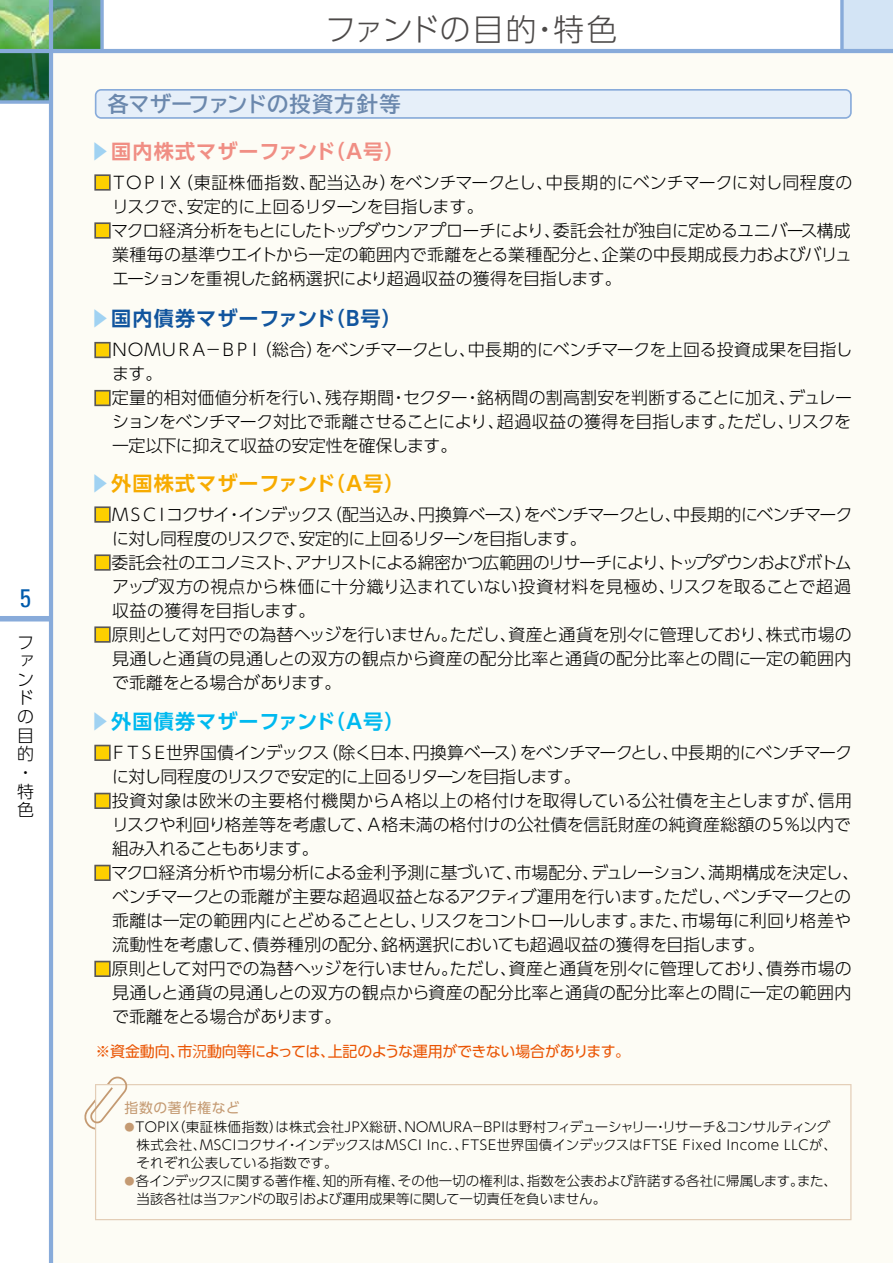
<style>
.page{position:relative;width:893px;height:1263px;background:#fff}
.page>*{position:absolute;margin:0;border:0;box-sizing:border-box;transform-origin:0 0}
.t1{font:300 30.75px "UD Shin Go Pro";letter-spacing:.005em;color:#4c4948}
.t2{font:condensed 25.5px "Univers";color:#005bac}
.t3{font:700 21.3px "TBUD Go Std";color:#6b88ad}
.t4{font:700 20.1px "UD Shin Go Pro De";letter-spacing:.05em;color:#f08e84}
.t5{font:700 20.1px "UD Shin Go Pro De";letter-spacing:.055em;color:#11559e}
.t6{font:700 20.1px "UD Shin Go Pro De";letter-spacing:.05em;color:#f7ab00}
.t7{font:700 20.1px "UD Shin Go Pro De";letter-spacing:.05em;color:#00b9ef}
.t8{font:300 16.95px/24px "UD Shin Go Pro";letter-spacing:-.02em;color:#000;text-align:justify}
.t9{font:300 16.95px/24px "UD Shin Go Pro";letter-spacing:-.055em;color:#000}
.t10{font:300 16.95px/24px "UD Shin Go Pro";letter-spacing:-.04em;color:#000}
.t11{font:15px "UD Shin Go Pro";letter-spacing:-.015em;color:#ea5504}
.t12{font:13.8px "UD Shin Go Pro";letter-spacing:.055em;color:#c49a72}
.t13{font:300 13.5px/18px "UD Shin Go Pro";letter-spacing:-.01em;color:#000}
.s1{color:#a0d2f2}
.s2{color:#fdd000}
.s3{font-family:"Koz Go Pro"}
.s4{font-size:10.2px;color:#c49a72}
</style>
<div class="page">
<img style="left:0;top:0;width:49px;height:49px">
<svg style="left:0;top:53px;width:49px;height:47px;background:#22653e"></svg>
<svg style="left:53px;top:0;width:47px;height:49px;background:#52955f"></svg>
<div style="left:842px;top:0;width:51px;height:51px;background:#d3e4f5"></div>
<svg style="left:840px;top:0;width:4px;height:49px"></svg>
<div style="left:51px;top:51px;width:842px;height:1212px;background:#fdfcf5"></div>
<div style="left:0;top:616px;width:51px;height:5px;background:#88abda"></div>
<hr style="left:49px;top:0;width:4px;height:1263px;background:#88abda">
<hr style="left:0;top:49px;width:893px;height:4px;background:#88abda">
<svg style="left:0;top:100px;width:49px;height:4px"></svg>
<svg style="left:100px;top:0;width:4px;height:49px"></svg>
<svg style="left:95px;top:89px;width:757px;height:30px;background:#dbe7f5"></svg>
<div style="left:94px;top:174px;width:17px;height:17px;border:2px solid #595757"></div>
<div style="left:94px;top:222px;width:17px;height:17px;border:2px solid #595757"></div>
<div style="left:94px;top:342px;width:17px;height:16px;border:2px solid #595757"></div>
<div style="left:94px;top:390px;width:17px;height:16px;border:2px solid #595757"></div>
<div style="left:94px;top:506px;width:17px;height:17px;border:2px solid #595757"></div>
<div style="left:94px;top:554px;width:17px;height:17px;border:2px solid #595757"></div>
<div style="left:94px;top:626px;width:17px;height:17px;border:2px solid #595757"></div>
<div style="left:94px;top:745px;width:17px;height:16px;border:2px solid #595757"></div>
<div style="left:94px;top:793px;width:17px;height:16px;border:2px solid #595757"></div>
<div style="left:94px;top:865px;width:17px;height:16px;border:2px solid #595757"></div>
<div style="left:94px;top:961px;width:17px;height:16px;border:2px solid #595757"></div>
<svg style="left:95px;top:1084px;width:756px;height:136px"></svg>
<svg style="left:84px;top:1076px;width:43px;height:53px"></svg>
<h2 class="t2" style="left:20px;top:582px;width:13px">5</h2>
<p class="t8" style="left:17px;top:632px;width:18px;line-height:18.6px;text-align:left">ファンドの目的・特色</p>
<h1 class="t1" style="left:325px;top:4px;width:294px">ファンドの目的・特色</h1>
<p class="t3" style="left:108px;top:87px;width:295px">各マザーファンドの投資方針等</p>
<p class="t4" style="left:90px;top:135px;width:316px"><span class="s1">▶</span>国内株式マザーファンド（Ａ号）</p>
<p class="t8" style="left:112px;top:170px;width:742px;text-indent:-18px"><span class="s2">■</span>ＴＯＰＩＸ（東証株価指数、配当込み）をベンチマークとし、中長期的にベンチマークに対し同程度のリスクで、安定的に上回るリターンを目指します。</p>
<p class="t8" style="left:112px;top:218px;width:741px;text-indent:-18px"><span class="s2">■</span>マクロ経済分析をもとにしたトップダウンアプローチにより、委託会社が独自に定めるユニバース構成業種毎の基準ウエイトから一定の範囲内で乖離をとる業種配分と、企業の中長期成長力およびバリュエーションを重視した銘柄選択により超過収益の獲得を目指します。</p>
<p class="t5" style="left:90px;top:302px;width:314px"><span class="s1">▶</span>国内債券マザーファンド（B号）</p>
<p class="t8" style="left:112px;top:337px;width:742px;text-indent:-18px"><span class="s2">■</span>ＮＯＭＵＲＡ－ＢＰＩ（総合）をベンチマークとし、中長期的にベンチマークを上回る投資成果を目指します。</p>
<p class="t8" style="left:112px;top:385px;width:742px;text-indent:-18px"><span class="s2">■</span>定量的相対価値分析を行い、残存期間・セクター・銘柄間の割高割安を判断することに加え、デュレーションをベンチマーク対比で乖離させることにより、超過収益の獲得を目指します。ただし、リスクを一定以下に抑えて収益の安定性を確保します。</p>
<p class="t6" style="left:90px;top:467px;width:316px"><span class="s1">▶</span>外国株式マザーファンド（Ａ号）</p>
<p class="t9" style="left:112px;top:502px;width:742px;text-indent:-18px"><span class="s2">■</span>ＭＳＣＩコクサイ・インデックス（配当込み、円換算ベース）をベンチマークとし、中長期的にベンチマークに対し同程度のリスクで、安定的に上回るリターンを目指します。</p>
<p class="t8" style="left:112px;top:550px;width:741px;text-indent:-18px"><span class="s2">■</span>委託会社のエコノミスト、アナリストによる綿密かつ広範囲のリサーチにより、トップダウンおよびボトムアップ双方の視点から株価に十分織り込まれていない投資材料を見極め、リスクを取ることで超過収益の獲得を目指します。</p>
<p class="t8" style="left:112px;top:622px;width:741px;text-indent:-18px"><span class="s2">■</span>原則として対円での為替ヘッジを行いません。ただし、資産と通貨を別々に管理しており、株式市場の見通しと通貨の見通しとの双方の観点から資産の配分比率と通貨の配分比率との間に一定の範囲内で乖離をとる場合があります。</p>
<p class="t7" style="left:90px;top:705px;width:316px"><span class="s1">▶</span>外国債券マザーファンド（Ａ号）</p>
<p class="t10" style="left:112px;top:740px;width:742px;text-indent:-18px"><span class="s2">■</span>ＦＴＳＥ世界国債インデックス（除く日本、円換算ベース）をベンチマークとし、中長期的にベンチマークに対し同程度のリスクで安定的に上回るリターンを目指します。</p>
<p class="t8" style="left:112px;top:788px;width:742px;text-indent:-18px"><span class="s2">■</span>投資対象は欧米の主要格付機関からＡ格以上の格付けを取得している公社債を主としますが、信用リスクや利回り格差等を考慮して、Ａ格未満の格付けの公社債を信託財産の純資産総額の５％以内で組み入れることもあります。</p>
<p class="t8" style="left:112px;top:860px;width:749px;text-align:left;text-indent:-18px"><span class="s2">■</span>マクロ経済分析や市場分析による金利予測に基づいて、市場配分、デュレーション、満期構成を決定し、ベンチマークとの乖離が主要な超過収益となるアクティブ運用を行います。ただし、ベンチマークとの乖離は一定の範囲内にとどめることとし、リスクをコントロールします。また、市場毎に利回り格差や流動性を考慮して、債券種別の配分、銘柄選択においても超過収益の獲得を目指します。</p>
<p class="t8" style="left:112px;top:956px;width:741px;text-indent:-18px"><span class="s2">■</span>原則として対円での為替ヘッジを行いません。ただし、資産と通貨を別々に管理しており、債券市場の見通しと通貨の見通しとの双方の観点から資産の配分比率と通貨の配分比率との間に一定の範囲内で乖離をとる場合があります。</p>
<p class="t11" style="left:95px;top:1039px;width:536px">※資金動向、市<span class="s3">況</span>動向等によっては、上記のような運用ができない場合があります。</p>
<p class="t12" style="left:125px;top:1097px;width:117px">指数の著作権など</p>
<p class="t13" style="left:137px;top:1117px;width:702px;text-indent:-12px"><span class="s4">●</span>ＴＯＰＩＸ（東証株価指数）は株式会社JPX総研、ＮＯＭＵＲＡ－ＢＰＩは野村フィデューシャリー・リサーチ＆コンサルティング株式会社、ＭＳＣＩコクサイ・インデックスはMSCI Inc．、ＦＴＳＥ世界国債インデックスはFTSE Fixed Income LLCが、それぞれ公表している指数です。</p>
<p class="t13" style="left:137px;top:1171px;width:702px;text-indent:-12px"><span class="s4">●</span>各インデックスに関する著作権、知的所有権、その他一切の権利は、指数を公表および許諾する各社に帰属します。また、当該各社は当ファンドの取引および運用成果等に関して一切責任を負いません。</p>
</div>
